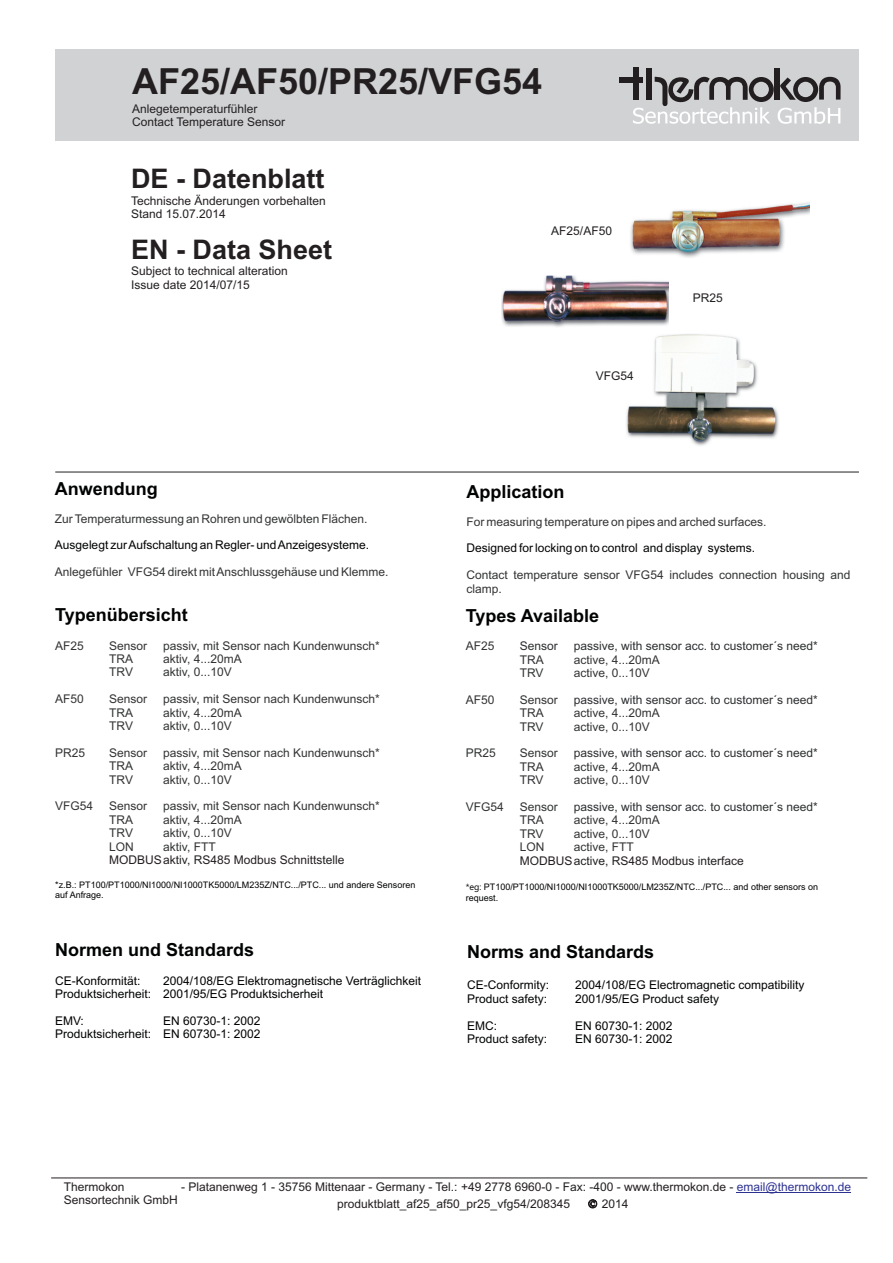
<style>
.page{position:relative;width:893px;height:1263px;background:#fff}
.page>*{position:absolute;margin:0;border:0;box-sizing:border-box;transform-origin:0 0}
.t1{font:700 36px "Arial";color:#231f20}
.t2{font:700 27px "Arial";color:#231f20}
.t3{font:700 18px "Arial";color:#010202}
.t4{font:12px/13.4px "Arial";color:#323334}
.t5{font:12px/13.4px "Arial";color:#231f20}
.t6{font:12px/13.4px "Arial";color:#010202}
.t7{font:12px "Arial";color:#2c2e30}
.t8{font:9px/10.1px "Arial";color:#010202}
.s1{font-family:"Ebrima"}
.s2{color:#2d3291}
</style>
<div class="page">
<div style="left:55px;top:49px;width:804px;height:92px;background:#d1d2d4"></div>
<hr style="left:55px;top:472px;width:804px;height:1px;background:#231f20">
<hr style="left:51px;top:1177px;width:816px;height:1px;background:#231f20">
<svg style="left:588px;top:1199px;width:9px;height:9px"></svg>
<div style="left:620px;top:77px;width:23px;height:5px;background:#231f20"></div>
<div style="left:646px;top:68px;width:5px;height:32px;background:#231f20"></div>
<div style="left:633px;top:68px;width:5px;height:32px;background:#231f20"></div>
<div style="left:775px;top:68px;width:5px;height:32px;background:#231f20"></div>
<svg style="left:633px;top:73px;width:208px;height:51px"></svg>
<img style="left:630px;top:202px;width:179px;height:56px">
<img style="left:501px;top:276px;width:167px;height:51px">
<img style="left:626px;top:334px;width:153px;height:112px">
<hr style="left:737px;top:1192px;width:114px;height:1px;background:#2d3291">
<h1 class="t1" style="left:132px;top:68px;width:412px">AF25/AF50/PR25/VFG54</h1>
<p class="t5" style="left:132px;top:103px;width:155px">Anlegetemperaturfühler<br>Contact Temperature Sensor</p>
<h2 class="t2" style="left:131px;top:169px;width:195px">DE - Datenblatt</h2>
<p class="t5" style="left:131px;top:195px;width:196px">Technische Änderungen vorbehalten<br>Stand 15.07.2014</p>
<h2 class="t2" style="left:131px;top:239px;width:203px">EN - Data Sheet</h2>
<p class="t5" style="left:131px;top:265px;width:158px">Subject to technical alteration<br>Issue date 2014/07/15</p>
<p class="t5" style="left:551px;top:225px;width:62px">AF25/AF50</p>
<p class="t5" style="left:596px;top:370px;width:40px">VFG54</p>
<h3 class="t3" style="left:55px;top:481px;width:104px">Anwendung</h3>
<h3 class="t3" style="left:466px;top:484px;width:100px">Application</h3>
<p class="t5" style="left:693px;top:293px;width:32px">PR25</p>
<p class="t4" style="left:55px;top:513px;width:314px">Zur Temperaturmessung an Rohren und gewölbten Flächen.</p>
<p class="t4" style="left:466px;top:516px;width:302px">For measuring temperature on pipes and arched surfaces.</p>
<p class="t6" style="left:55px;top:540px;width:316px">Ausgelegt zur Aufschaltung an Regler- und Anzeigesysteme.</p>
<p class="t6" style="left:466px;top:543px;width:290px">Designed for locking on to control and display systems.</p>
<p class="t4" style="left:55px;top:566px;width:335px">Anlegefühler VFG54 direkt mit Anschlussgehäuse und Klemme.</p>
<h3 class="t3" style="left:55px;top:608px;width:134px">Typenübersicht</h3>
<p class="t4" style="left:466px;top:569px;width:386px">Contact temperature sensor VFG54 includes connection housing and clamp.</p>
<h3 class="t3" style="left:466px;top:609px;width:135px">Types Available</h3>
<p class="t4" style="left:55px;top:640px;width:30px">AF25</p>
<p class="t4" style="left:109px;top:640px;width:40px">Sensor</p>
<p class="t4" style="left:163px;top:640px;width:218px">passiv, mit Sensor nach Kundenwunsch*</p>
<p class="t4" style="left:109px;top:653px;width:26px">TRA</p>
<p class="t4" style="left:163px;top:653px;width:80px">aktiv, 4...20mA</p>
<p class="t4" style="left:109px;top:666px;width:25px">TRV</p>
<p class="t4" style="left:163px;top:666px;width:70px">aktiv, 0...10V</p>
<p class="t4" style="left:55px;top:693px;width:30px">AF50</p>
<p class="t4" style="left:109px;top:693px;width:40px">Sensor</p>
<p class="t4" style="left:163px;top:693px;width:218px">passiv, mit Sensor nach Kundenwunsch*</p>
<p class="t4" style="left:109px;top:707px;width:26px">TRA</p>
<p class="t4" style="left:163px;top:707px;width:80px">aktiv, 4...20mA</p>
<p class="t4" style="left:109px;top:720px;width:25px">TRV</p>
<p class="t4" style="left:163px;top:720px;width:70px">aktiv, 0...10V</p>
<p class="t4" style="left:55px;top:747px;width:32px">PR25</p>
<p class="t4" style="left:109px;top:747px;width:40px">Sensor</p>
<p class="t4" style="left:163px;top:747px;width:218px">passiv, mit Sensor nach Kundenwunsch*</p>
<p class="t4" style="left:109px;top:760px;width:26px">TRA</p>
<p class="t4" style="left:163px;top:760px;width:80px">aktiv, 4...20mA</p>
<p class="t4" style="left:109px;top:774px;width:25px">TRV</p>
<p class="t4" style="left:163px;top:774px;width:70px">aktiv, 0...10V</p>
<p class="t4" style="left:55px;top:801px;width:40px">VFG54</p>
<p class="t4" style="left:109px;top:801px;width:40px">Sensor</p>
<p class="t4" style="left:163px;top:801px;width:218px">passiv, mit Sensor nach Kundenwunsch*</p>
<p class="t4" style="left:109px;top:814px;width:26px">TRA</p>
<p class="t4" style="left:163px;top:814px;width:80px">aktiv, 4...20mA</p>
<p class="t4" style="left:109px;top:827px;width:25px">TRV</p>
<p class="t4" style="left:163px;top:827px;width:70px">aktiv, 0...10V</p>
<p class="t4" style="left:109px;top:841px;width:26px">LON</p>
<p class="t4" style="left:163px;top:841px;width:54px">aktiv, FTT</p>
<p class="t5" style="left:109px;top:854px;width:237px">MODBUSaktiv, RS485 Modbus Schnittstelle</p>
<p class="t4" style="left:466px;top:640px;width:30px">AF25</p>
<p class="t7" style="left:520px;top:641px;width:40px">Sensor</p>
<p class="t7" style="left:574px;top:641px;width:246px">passive, with sensor acc. to customer´s need*</p>
<p class="t4" style="left:520px;top:654px;width:26px">TRA</p>
<p class="t4" style="left:574px;top:654px;width:88px">active, 4...20mA</p>
<p class="t4" style="left:520px;top:667px;width:25px">TRV</p>
<p class="t4" style="left:574px;top:667px;width:78px">active, 0...10V</p>
<p class="t4" style="left:466px;top:694px;width:30px">AF50</p>
<p class="t4" style="left:520px;top:694px;width:40px">Sensor<br>TRA</p>
<p class="t7" style="left:574px;top:695px;width:246px">passive, with sensor acc. to customer´s need*</p>
<p class="t4" style="left:574px;top:707px;width:88px">active, 4...20mA</p>
<p class="t4" style="left:520px;top:721px;width:25px">TRV</p>
<p class="t4" style="left:574px;top:721px;width:78px">active, 0...10V</p>
<p class="t4" style="left:466px;top:748px;width:32px">PR25</p>
<p class="t4" style="left:520px;top:748px;width:40px">Sensor<br>TRA</p>
<p class="t7" style="left:574px;top:749px;width:246px">passive, with sensor acc. to customer´s need*</p>
<p class="t4" style="left:574px;top:761px;width:88px">active, 4...20mA</p>
<p class="t4" style="left:520px;top:774px;width:25px">TRV</p>
<p class="t4" style="left:574px;top:774px;width:78px">active, 0...10V</p>
<p class="t4" style="left:466px;top:801px;width:40px">VFG54</p>
<p class="t4" style="left:520px;top:801px;width:40px">Sensor<br>TRA</p>
<p class="t7" style="left:574px;top:802px;width:246px">passive, with sensor acc. to customer´s need*</p>
<p class="t4" style="left:574px;top:815px;width:88px">active, 4...20mA</p>
<p class="t4" style="left:520px;top:828px;width:25px">TRV</p>
<p class="t4" style="left:574px;top:828px;width:78px">active, 0...10V</p>
<p class="t4" style="left:520px;top:841px;width:26px">LON</p>
<p class="t4" style="left:574px;top:841px;width:62px">active, FTT</p>
<p class="t5" style="left:520px;top:855px;width:226px">MODBUSactive, RS485 Modbus interface</p>
<p class="t8" style="left:55px;top:881px;width:362px">*z.B.: PT100/PT1000/NI1000/NI1000TK5000/LM235Z/NTC.../PTC... und andere Sensoren auf Anfrage.</p>
<p class="t8" style="left:466px;top:883px;width:354px"><span class="s1">*eg:</span> PT100/PT1000/NI1000/NI1000TK5000/LM235Z/NTC.../PTC... and other sensors on request.</p>
<h3 class="t3" style="left:55px;top:943px;width:201px">Normen und Standards</h3>
<p class="t6" style="left:55px;top:975px;width:87px">CE-Konformität:</p>
<p class="t6" style="left:55px;top:975px;width:368px;text-indent:108px">2004/108/EG Elektromagnetische Verträglichkeit<br>Produktsicherheit: 2001/95/EG Produktsicherheit</p>
<p class="t6" style="left:55px;top:1015px;width:30px">EMV:</p>
<p class="t6" style="left:55px;top:1015px;width:207px;text-align:right">EN 60730-1: 2002<br>Produktsicherheit: EN 60730-1: 2002</p>
<h3 class="t3" style="left:467px;top:945px;width:189px">Norms and Standards</h3>
<p class="t6" style="left:467px;top:979px;width:84px">CE-Conformity:</p>
<p class="t6" style="left:575px;top:979px;width:231px">2004/108/EG Electromagnetic compatibility</p>
<p class="t6" style="left:467px;top:993px;width:82px">Product safety:</p>
<p class="t6" style="left:575px;top:993px;width:146px">2001/95/EG Product safety</p>
<p class="t6" style="left:467px;top:1020px;width:31px">EMC:</p>
<p class="t6" style="left:575px;top:1020px;width:99px">EN 60730-1: 2002</p>
<p class="t6" style="left:467px;top:1033px;width:82px">Product safety:</p>
<p class="t6" style="left:575px;top:1033px;width:99px">EN 60730-1: 2002</p>
<p class="t5" style="left:64px;top:1181px;width:62px">Thermokon</p>
<p class="t5" style="left:181px;top:1181px;width:671px">- Platanenweg 1 - 35756 Mittenaar - Germany - Tel.: +49 2778 6960-0 - Fax: -400 - www.thermokon.de - <span class="s2">email@thermokon.de</span></p>
<p class="t5" style="left:64px;top:1194px;width:116px">Sensortechnik GmbH</p>
<p class="t5" style="left:337px;top:1198px;width:234px">produktblatt_af25_af50_pr25_vfg54/208345</p>
<p class="t5" style="left:602px;top:1198px;width:28px">2014</p>
</div>
